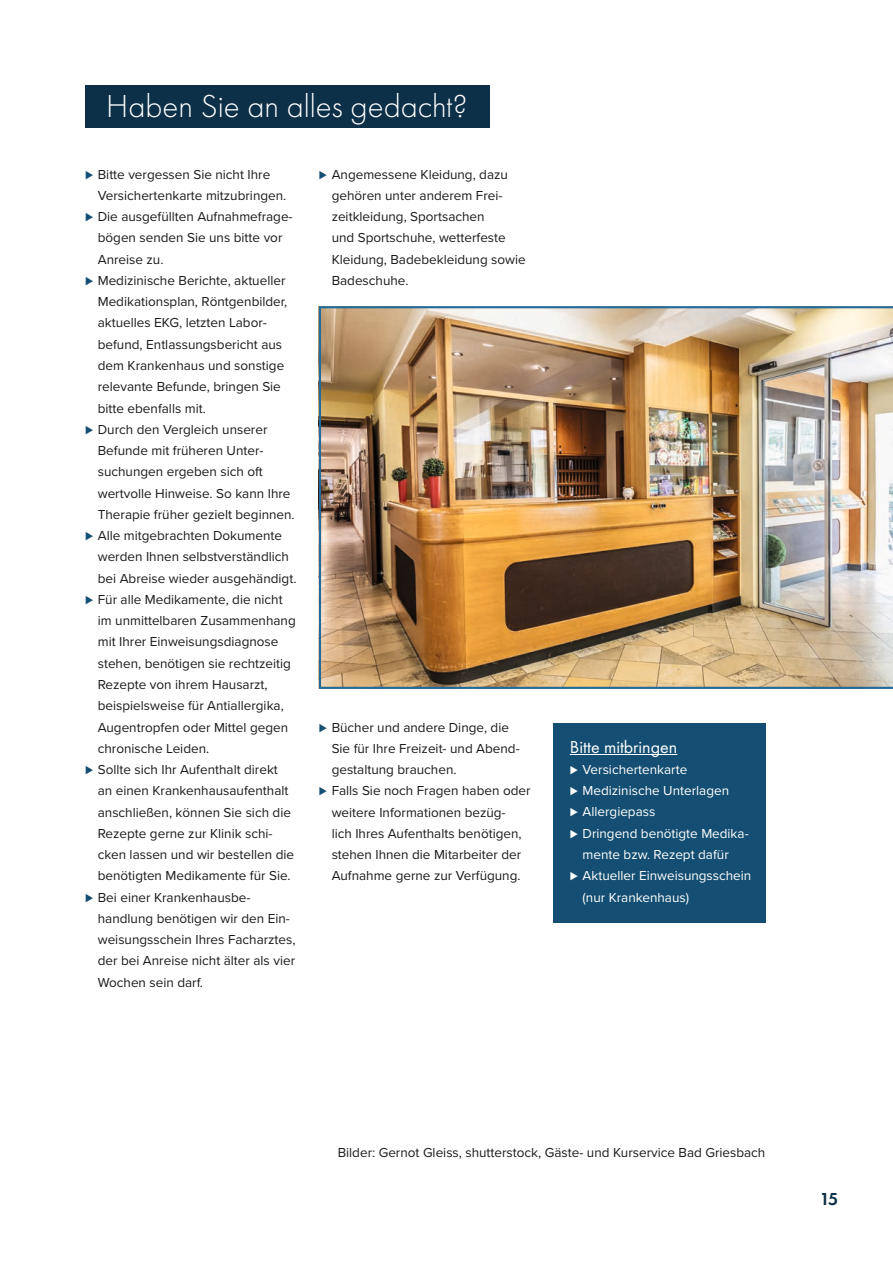
<style>
.page{position:relative;width:893px;height:1263px;background:#fff}
.page>*{position:absolute;margin:0;border:0;box-sizing:border-box;transform-origin:0 0}
.t1{font:300 33px "Futura PT";color:#fff}
.t2{font:18px "Futura PT";color:#fff}
.t3{font:600 18px "Futura PT";color:#0c3047}
.t4{font:13.5px/21.3px "Proxima Nova";color:#1c1a1b}
.t5{font:13.5px "Proxima Nova";color:#fff}
.s1{font-weight:600;color:#144e72}
.s2{font-weight:600}
</style>
<div class="page">
<img style="left:319px;top:306px;width:574px;height:383px">
<div style="left:85px;top:85px;width:404px;height:43px;background:#0c3047"></div>
<div style="left:553px;top:723px;width:212px;height:200px;background:#144e72"></div>
<hr style="left:570px;top:754px;width:107px;height:1px;background:#fff">
<h1 class="t1" style="left:106px;top:88px;width:363px">Haben Sie an alles gedacht?</h1>
<p class="t4" style="left:85px;top:163px;width:187px"><span class="s1">⊲</span> Bitte vergessen Sie nicht Ihre</p>
<p class="t4" style="left:98px;top:184px;width:190px">Versichertenkarte mitzubringen.</p>
<p class="t4" style="left:85px;top:205px;width:209px"><span class="s1">⊲</span> Die ausgefüllten Aufnahmefrage-</p>
<p class="t4" style="left:98px;top:227px;width:186px">bögen senden Sie uns bitte vor</p>
<p class="t4" style="left:98px;top:248px;width:67px">Anreise zu.</p>
<p class="t4" style="left:85px;top:269px;width:202px"><span class="s1">⊲</span> Medizinische Berichte, aktueller</p>
<p class="t4" style="left:98px;top:290px;width:191px">Medikationsplan, Röntgenbilder,</p>
<p class="t4" style="left:98px;top:312px;width:171px">aktuelles EKG, letzten Labor-</p>
<p class="t4" style="left:98px;top:333px;width:186px">befund, Entlassungsbericht aus</p>
<p class="t4" style="left:98px;top:354px;width:188px">dem Krankenhaus und sonstige</p>
<p class="t4" style="left:98px;top:375px;width:185px">relevante Befunde, bringen Sie</p>
<p class="t4" style="left:98px;top:397px;width:110px">bitte ebenfalls mit.</p>
<p class="t4" style="left:85px;top:418px;width:184px"><span class="s1">⊲</span> Durch den Vergleich unserer</p>
<p class="t4" style="left:98px;top:439px;width:167px">Befunde mit früheren Unter-</p>
<p class="t4" style="left:98px;top:461px;width:167px">suchungen ergeben sich oft</p>
<p class="t4" style="left:98px;top:482px;width:194px">wertvolle Hinweise. So kann Ihre</p>
<p class="t4" style="left:98px;top:503px;width:198px">Therapie früher gezielt beginnen.</p>
<p class="t4" style="left:85px;top:524px;width:199px"><span class="s1">⊲</span> Alle mitgebrachten Dokumente</p>
<p class="t4" style="left:98px;top:546px;width:193px">werden Ihnen selbstverständlich</p>
<p class="t4" style="left:98px;top:567px;width:200px">bei Abreise wieder ausgehändigt.</p>
<p class="t4" style="left:85px;top:588px;width:199px"><span class="s1">⊲</span> Für alle Medikamente, die nicht</p>
<p class="t4" style="left:98px;top:609px;width:200px">im unmittelbaren Zusammenhang</p>
<p class="t4" style="left:98px;top:631px;width:182px">mit Ihrer Einweisungsdiagnose</p>
<p class="t4" style="left:98px;top:652px;width:195px">stehen, benötigen sie rechtzeitig</p>
<p class="t4" style="left:98px;top:673px;width:171px">Rezepte von ihrem Hausarzt,</p>
<p class="t4" style="left:98px;top:694px;width:188px">beispielsweise für Antiallergika,</p>
<p class="t4" style="left:98px;top:716px;width:192px">Augentropfen oder Mittel gegen</p>
<p class="t4" style="left:98px;top:737px;width:113px">chronische Leiden.</p>
<p class="t4" style="left:85px;top:758px;width:194px"><span class="s1">⊲</span> Sollte sich Ihr Aufenthalt direkt</p>
<p class="t4" style="left:98px;top:779px;width:192px">an einen Krankenhausaufenthalt</p>
<p class="t4" style="left:98px;top:801px;width:195px">anschließen, können Sie sich die</p>
<p class="t4" style="left:98px;top:822px;width:176px">Rezepte gerne zur Klinik schi-</p>
<p class="t4" style="left:98px;top:843px;width:198px">cken lassen und wir bestellen die</p>
<p class="t4" style="left:98px;top:865px;width:194px">benötigten Medikamente für Sie.</p>
<p class="t4" style="left:85px;top:886px;width:167px"><span class="s1">⊲</span> Bei einer Krankenhausbe-</p>
<p class="t4" style="left:98px;top:907px;width:194px">handlung benötigen wir den Ein-</p>
<p class="t4" style="left:98px;top:928px;width:199px">weisungsschein Ihres Facharztes,</p>
<p class="t4" style="left:98px;top:950px;width:199px">der bei Anreise nicht älter als vier</p>
<p class="t4" style="left:98px;top:971px;width:107px">Wochen sein darf.</p>
<p class="t4" style="left:332px;top:163px;width:196px;text-indent:-13px"><span class="s1">⊲</span> Angemessene Kleidung, dazu gehören unter anderem Frei&shy;zeitkleidung, Sportsachen<br>und Sportschuhe, wetterfeste<br>Kleidung, Badebekleidung sowie<br>Badeschuhe.</p>
<p class="t4" style="left:319px;top:716px;width:192px"><span class="s1">⊲</span> Bücher und andere Dinge, die</p>
<p class="t4" style="left:332px;top:737px;width:190px">Sie für Ihre Freizeit- und Abend-</p>
<p class="t4" style="left:332px;top:758px;width:126px">gestaltung brauchen.</p>
<p class="t4" style="left:319px;top:779px;width:213px"><span class="s1">⊲</span> Falls Sie noch Fragen haben oder</p>
<p class="t4" style="left:332px;top:801px;width:176px">weitere Informationen bezüg-</p>
<p class="t4" style="left:332px;top:822px;width:191px">lich Ihres Aufenthalts benötigen,</p>
<p class="t4" style="left:332px;top:843px;width:191px">stehen Ihnen die Mitarbeiter der</p>
<p class="t4" style="left:332px;top:865px;width:190px">Aufnahme gerne zur Verfügung.</p>
<h2 class="t2" style="left:570px;top:736px;width:109px">Bitte mitbringen</h2>
<p class="t5" style="left:570px;top:759px;width:119px"><span class="s2">⊲</span> Versichertenkarte</p>
<p class="t5" style="left:570px;top:781px;width:161px"><span class="s2">⊲</span> Medizinische Unterlagen</p>
<p class="t5" style="left:570px;top:802px;width:87px"><span class="s2">⊲</span> Allergiepass</p>
<p class="t5" style="left:570px;top:823px;width:180px"><span class="s2">⊲</span> Dringend benötigte Medika-</p>
<p class="t5" style="left:583px;top:844px;width:148px">mente bzw. Rezept dafür</p>
<p class="t5" style="left:570px;top:866px;width:183px"><span class="s2">⊲</span> Aktueller Einweisungsschein</p>
<p class="t5" style="left:583px;top:887px;width:108px">(nur Krankenhaus)</p>
<p class="t4" style="left:338px;top:1141px;width:429px">Bilder: Gernot Gleiss, shutterstock, Gäste- und Kurservice Bad Griesbach</p>
<h2 class="t3" style="left:820px;top:1188px;width:20px">15</h2>
</div>
